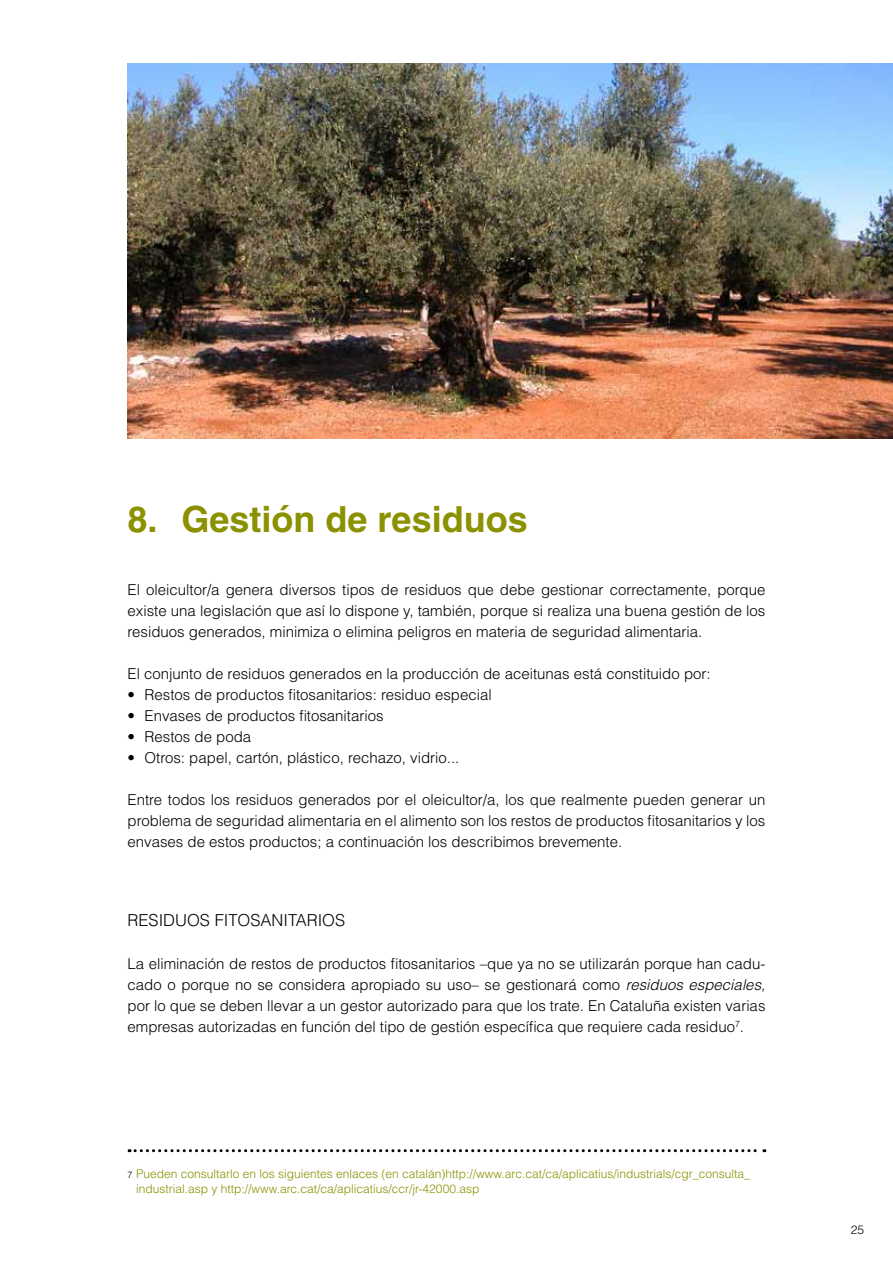
<style>
.page{position:relative;width:893px;height:1263px;background:#fff}
.page>*{position:absolute;margin:0;border:0;box-sizing:border-box;transform-origin:0 0}
.t1{font:700 36px "Helvetica";color:#8b9100}
.t2{font:300 16.5px "Helvetica";color:#000}
.t3{font:300 15px/21px "Helvetica";color:#000;text-align:justify}
.t4{font:300 12px/15px "Helvetica";color:#8b9100}
.t5{font:300 12px "Helvetica";color:#000}
.s1{font-style:italic}
.s2{font-size:9px;color:#000}
</style>
<div class="page">
<img style="left:128px;top:64px;width:765px;height:374px">
<svg style="left:129px;top:1149px;width:636px;height:3px"></svg>
<h1 class="t1" style="left:128px;top:497px;width:402px">8. Gestión de residuos</h1>
<p class="t3" style="left:128px;top:579px;width:639px">El oleicultor/a genera diversos tipos de residuos que debe gestionar correctamente, porque existe una legislación que así lo dispone y, también, porque si realiza una buena gestión de los residuos generados, minimiza o elimina peligros en materia de seguridad alimentaria.</p>
<p class="t3" style="left:128px;top:663px;width:585px">El conjunto de residuos generados en la producción de aceitunas está constituido por:</p>
<p class="t3" style="left:128px;top:684px;width:366px">• Restos de productos fitosanitarios: residuo especial</p>
<p class="t3" style="left:128px;top:705px;width:257px">• Envases de productos fitosanitarios</p>
<p class="t3" style="left:128px;top:726px;width:125px">• Restos de poda</p>
<p class="t3" style="left:128px;top:747px;width:333px">• Otros: papel, cartón, plástico, rechazo, vidrio...</p>
<p class="t3" style="left:128px;top:789px;width:639px">Entre todos los residuos generados por el oleicultor/a, los que realmente pueden generar un problema de seguridad alimentaria en el alimento son los restos de productos fitosanitarios y los envases de estos productos; a continuación los describimos brevemente.</p>
<p class="t2" style="left:128px;top:910px;width:219px">RESIDUOS FITOSANITARIOS</p>
<p class="t3" style="left:128px;top:953px;width:639px">La eliminación de restos de productos fitosanitarios –que ya no se utilizarán porque han cadu&shy;cado o porque no se considera apropiado su uso– se gestionará como <span class="s1">residuos especiales, </span>por lo que se deben llevar a un gestor autorizado para que los trate. En Cataluña existen varias empresas autorizadas en función del tipo de gestión específica que requiere cada residuo<sup>7</sup>.</p>
<p class="t4" style="left:136px;top:1166px;width:616px;text-indent:-9px"><span class="s2">7</span> Pueden consultarlo en los siguientes enlaces (en catalán)http://www.arc.cat/ca/aplicatius/industrials/cgr_consulta_ industrial.asp y http://www.arc.cat/ca/aplicatius/ccr/jr-42000.asp</p>
<p class="t5" style="left:851px;top:1222px;width:15px">25</p>
</div>
